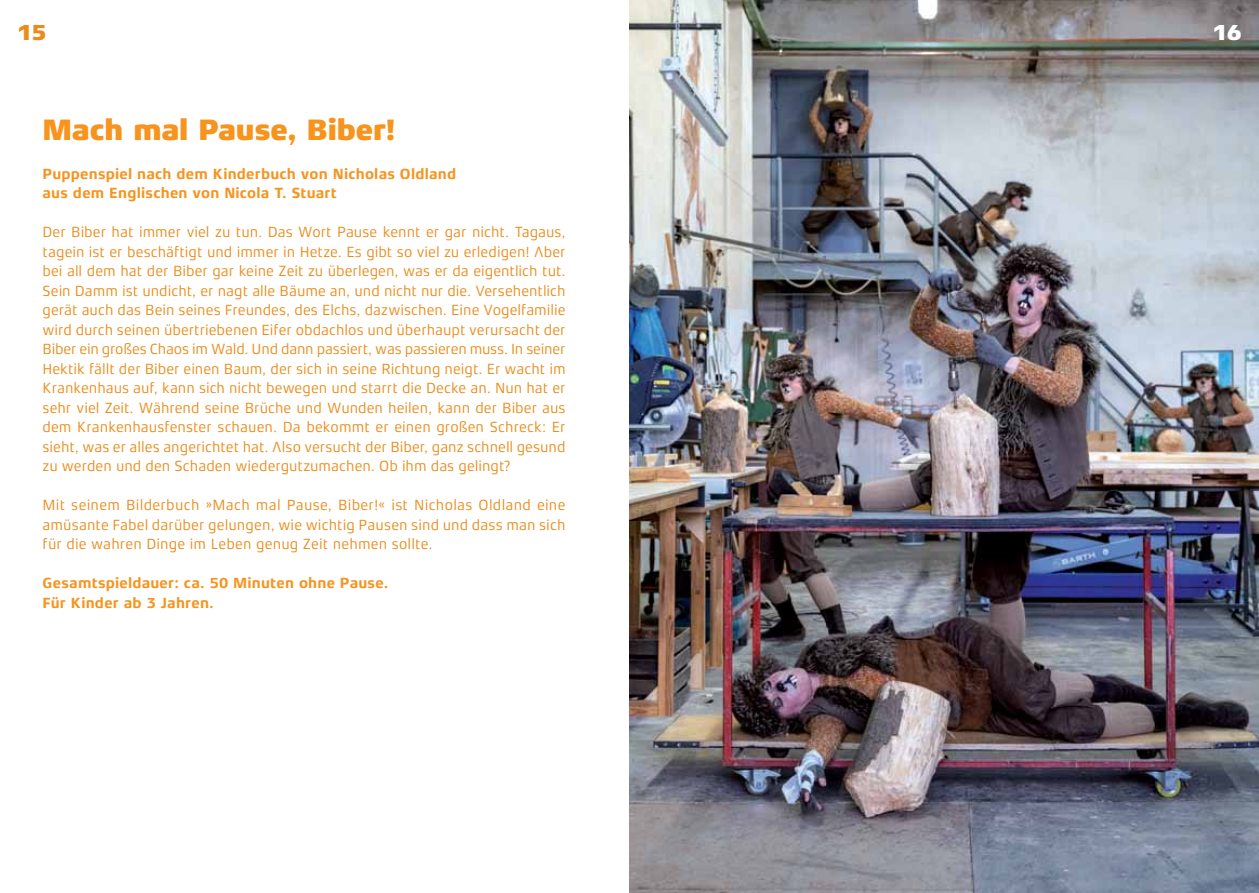
<style>
.page{position:relative;width:1259px;height:893px;background:#fff}
.page>*{position:absolute;margin:0;border:0;box-sizing:border-box;transform-origin:0 0}
.t1{font:800 30px "Td A";color:#f7941e}
.t2{font:800 22.5px "Td A";color:#ea8c1c}
.t3{font:800 22.5px "Td A";color:#fff}
.t4{font:15px/19.5px "Td A";letter-spacing:.005em;color:#ea8c1c;text-align:justify}
.t5{font:700 15px/19.5px "Td A";letter-spacing:.015em;color:#f7941e}
</style>
<div class="page">
<img style="left:629px;top:0;width:630px;height:893px">
<h2 class="t2" style="left:17px;top:20px;width:31px">15</h2>
<h2 class="t3" style="left:1212px;top:20px;width:31px">16</h2>
<h1 class="t1" style="left:43px;top:112px;width:354px">Mach mal Pause, Biber!</h1>
<p class="t5" style="left:43px;top:164px;width:415px">Puppenspiel nach dem Kinderbuch von Nicholas Oldland aus dem Englischen von Nicola T. Stuart</p>
<p class="t4" style="left:43px;top:222px;width:525px">Der Biber hat immer viel zu tun. Das Wort Pause kennt er gar nicht. Tagaus, tagein ist er beschäftigt und immer in Hetze. Es gibt so viel zu erledigen! Aber bei all dem hat der Biber gar keine Zeit zu überlegen, was er da eigentlich tut.<br>Sein Damm ist undicht, er nagt alle Bäume an, und nicht nur die. Versehentlich gerät auch das Bein seines Freundes, des Elchs, dazwischen. Eine Vogelfamilie wird durch seinen übertriebenen Eifer obdachlos und überhaupt verursacht der Biber ein großes Chaos im Wald. Und dann passiert, was passieren muss. In seiner Hektik fällt der Biber einen Baum, der sich in seine Richtung neigt. Er wacht im Krankenhaus auf, kann sich nicht bewegen und starrt die Decke an. Nun hat er sehr viel Zeit. Während seine Brüche und Wunden heilen, kann der Biber aus dem Krankenhausfenster schauen. Da bekommt er einen großen Schreck: Er sieht, was er alles angerichtet hat. Also versucht der Biber, ganz schnell gesund zu werden und den Schaden wiedergutzumachen. Ob ihm das gelingt?</p>
<p class="t4" style="left:43px;top:495px;width:524px">Mit seinem Bilderbuch »Mach mal Pause, Biber!« ist Nicholas Oldland eine amüsante Fabel darüber gelungen, wie wichtig Pausen sind und dass man sich für die wahren Dinge im Leben genug Zeit nehmen sollte.</p>
<p class="t5" style="left:43px;top:573px;width:347px">Gesamtspieldauer: ca. 50 Minuten ohne Pause.<br>Für Kinder ab 3 Jahren.</p>
</div>
